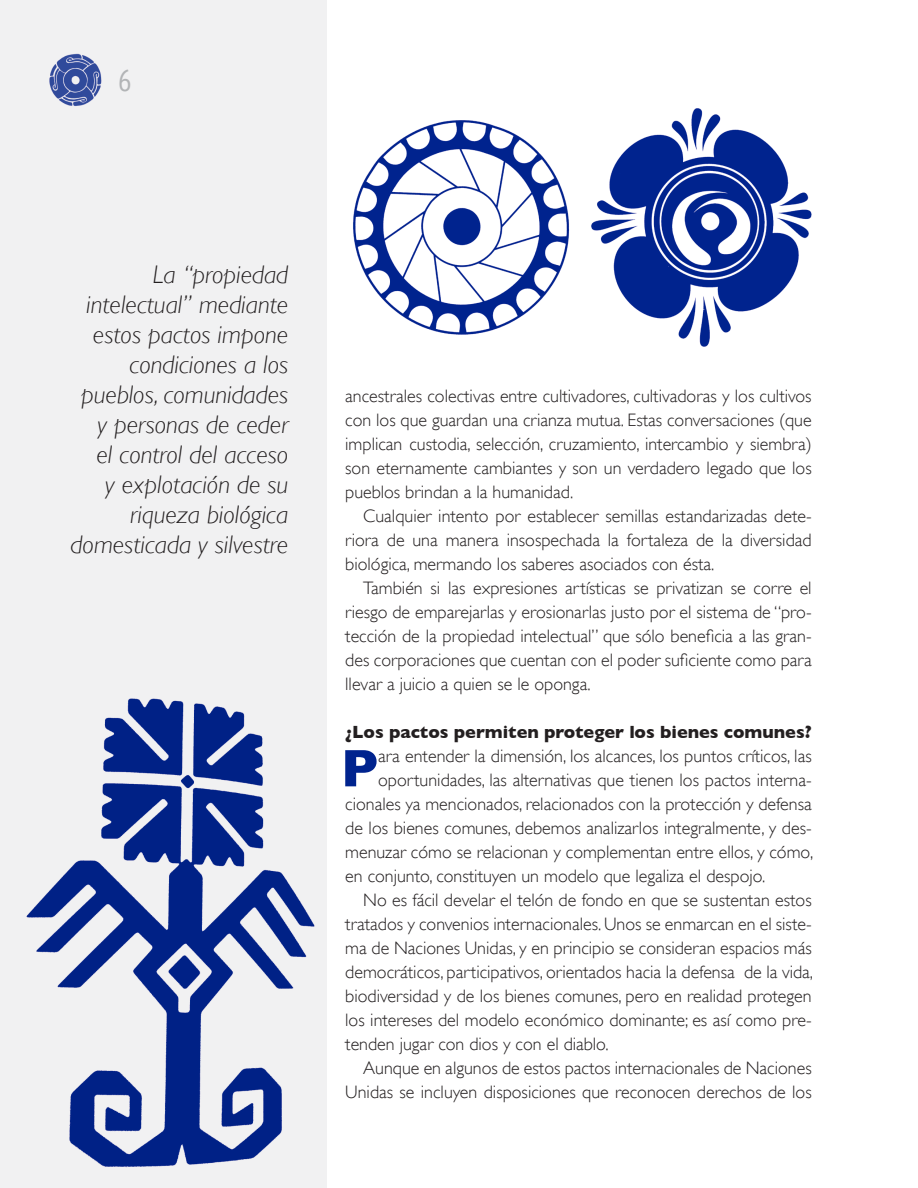
<style>
.page{position:relative;width:918px;height:1188px;background:#fff}
.page>*{position:absolute;margin:0;border:0;box-sizing:border-box;transform-origin:0 0}
.t1{font:700 53.4px "Gill Sans";color:#00238e}
.t2{font:condensed 30px "PT Sans";color:#b2b4b6}
.t3{font:italic 300 25.5px/30px "Gill Sans";color:#231f20;text-align:right}
.t4{font:300 18px/24px "Gill Sans";color:#231f20;text-align:justify}
.t5{font:700 18px "Gill Sans";color:#231f20}
</style>
<div class="page">
<div style="left:0;top:0;width:327px;height:1188px;background:#f1f1f2"></div>
<img style="left:49px;top:53px;width:53px;height:53px">
<img style="left:591px;top:108px;width:221px;height:239px">
<img style="left:353px;top:120px;width:216px;height:215px">
<img style="left:26px;top:698px;width:289px;height:470px">
<h2 class="t2" style="left:118px;top:61px;width:15px">6</h2>
<p class="t3" style="left:71px;top:260px;width:219px">La “propiedad intelectual” mediante estos pactos impone condiciones a los pueblos, comunidades y personas de ceder<br>el control del acceso<br>y explotación de su riqueza biológica domesticada y silvestre</p>
<p class="t4" style="left:345px;top:384px;width:468px">ancestrales colectivas entre cultivadores, cultivadoras y los cultivos con los que guardan una crianza mutua. Estas conversaciones (que implican custodia, selección, cruzamiento, intercambio y siembra) son eternamente cambiantes y son un verdadero legado que los pueblos brindan a la humanidad.</p>
<p class="t4" style="left:345px;top:504px;width:468px;text-indent:18px">Cualquier intento por establecer semillas estandarizadas dete&shy;riora de una manera insospechada la fortaleza de la diversidad biológica, mermando los saberes asociados con ésta.</p>
<p class="t4" style="left:345px;top:576px;width:468px;text-indent:18px">También si las expresiones artísticas se privatizan se corre el riesgo de emparejarlas y erosionarlas justo por el sistema de “pro&shy;tección de la propiedad intelectual” que sólo beneficia a las gran&shy;des corporaciones que cuentan con el poder suficiente como para llevar a juicio a quien se le oponga.</p>
<p class="t5" style="left:345px;top:722px;width:468px">¿Los pactos permiten proteger los bienes comunes?</p>
<p class="t1" style="left:341px;top:737px;width:39px">P</p>
<p class="t4" style="left:378px;top:744px;width:435px">ara entender la dimensión, los alcances, los puntos críticos, las</p>
<p class="t4" style="left:378px;top:768px;width:435px">oportunidades, las alternativas que tienen los pactos interna-</p>
<p class="t4" style="left:345px;top:792px;width:468px">cionales ya mencionados, relacionados con la protección y defensa</p>
<p class="t4" style="left:345px;top:816px;width:468px">de los bienes comunes, debemos analizarlos integralmente, y des-</p>
<p class="t4" style="left:345px;top:840px;width:469px">menuzar cómo se relacionan y complementan entre ellos, y cómo,</p>
<p class="t4" style="left:345px;top:864px;width:422px">en conjunto, constituyen un modelo que legaliza el despojo.</p>
<p class="t4" style="left:345px;top:888px;width:469px;text-indent:18px">No es fácil develar el telón de fondo en que se sustentan estos tratados y convenios internacionales. Unos se enmarcan en el siste&shy;ma de Naciones Unidas, y en principio se consideran espacios más democráticos, participativos, orientados hacia la defensa de la vida, biodiversidad y de los bienes comunes, pero en realidad protegen los intereses del modelo económico dominante; es así como pre&shy;tenden jugar con dios y con el diablo.</p>
<p class="t4" style="left:345px;top:1056px;width:468px;text-align:right">Aunque en algunos de estos pactos internacionales de Naciones<br>Unidas se incluyen disposiciones que reconocen derechos de los</p>
</div>
